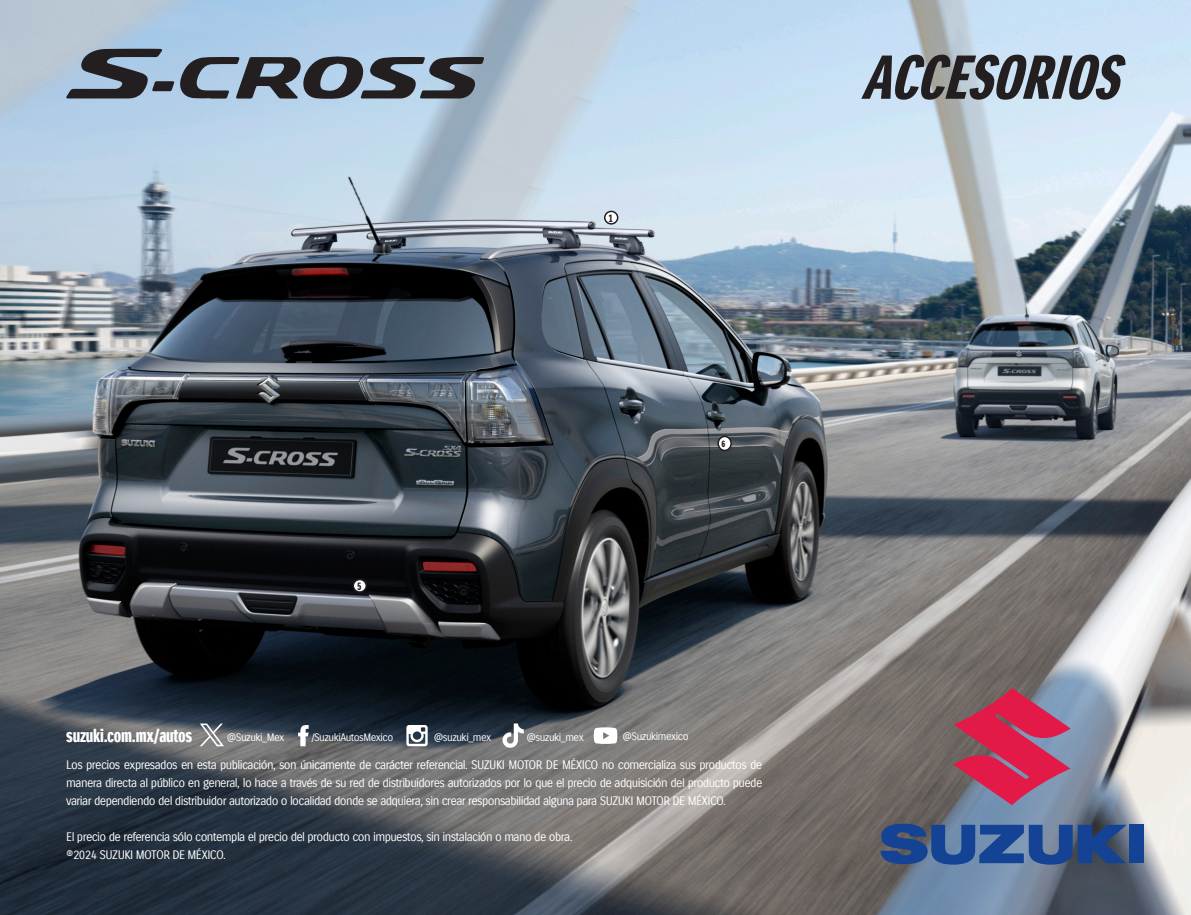
<style>
.page{position:relative;width:1191px;height:915px;background:#fff}
.page>*{position:absolute;margin:0;border:0;box-sizing:border-box;transform-origin:0 0}
.t1{font:italic 60px "Suzuki Headline";color:#231f20}
.t2{font:18px "Suzuki PRO Headline";letter-spacing:-.015em;color:#fff}
.t3{font:12px/18px "Suzuki PRO Regular";letter-spacing:-.05em;color:#fff;text-align:justify}
.t4{font:10.5px "Suzuki PRO Regular";letter-spacing:-.05em;color:#fff}
.t5{font:10.5px "Suzuki Headline";color:#231f20}
.t6{font:9px "Suzuki Headline";color:#231f20}
</style>
<div class="page">
<img style="left:0;top:0;width:1191px;height:914px">
<svg style="left:66px;top:49px;width:418px;height:51px;background:#707e8c"></svg>
<svg style="left:953px;top:687px;width:117px;height:117px;background:#ae4b69"></svg>
<div style="left:1129px;top:824px;width:15px;height:38px;background:#144396"></div>
<svg style="left:880px;top:823px;width:246px;height:41px;background:#345791"></svg>
<div style="left:353px;top:579px;width:13px;height:12px;background:#fff;border-radius:50%"></div>
<div style="left:352px;top:578px;width:15px;height:14px;border:2px solid #231f20;border-radius:50%"></div>
<div style="left:605px;top:211px;width:12px;height:13px;background:#fff;border-radius:50%"></div>
<div style="left:604px;top:210px;width:14px;height:14px;border:2px solid #231f20;border-radius:50%"></div>
<div style="left:718px;top:436px;width:13px;height:14px;background:#fff;border-radius:50%"></div>
<div style="left:717px;top:435px;width:15px;height:16px;border:2px solid #231f20;border-radius:50%"></div>
<svg style="left:406px;top:724px;width:21px;height:22px"></svg>
<svg style="left:298px;top:724px;width:11px;height:22px"></svg>
<svg style="left:502px;top:723px;width:22px;height:24px"></svg>
<svg style="left:594px;top:727px;width:23px;height:16px"></svg>
<svg style="left:200px;top:723px;width:24px;height:23px"></svg>
<p class="t5" style="left:608px;top:212px;width:6px">1</p>
<p class="t5" style="left:357px;top:580px;width:6px">5</p>
<p class="t6" style="left:721px;top:438px;width:5px">6</p>
<p class="t2" style="left:66px;top:724px;width:127px">suzuki.com.mx/autos</p>
<p class="t4" style="left:227px;top:730px;width:59px">@Suzuki_Mex</p>
<p class="t4" style="left:312px;top:730px;width:83px">/SuzukiAutosMexico</p>
<p class="t4" style="left:434px;top:730px;width:59px">@suzuki_mex</p>
<p class="t4" style="left:526px;top:730px;width:59px">@suzuki_mex</p>
<p class="t4" style="left:622px;top:729px;width:68px">@Suzukimexico</p>
<p class="t3" style="left:66px;top:755px;width:697px">Los precios expresados en esta publicación, son únicamente de carácter referencial. SUZUKI MOTOR DE MÉXICO no comercializa sus productos de manera directa al público en general, lo hace a través de su red de distribuidores autorizados por lo que el precio de adquisición del producto puede variar dependiendo del distribuidor autorizado o localidad donde se adquiera, sin crear responsabilidad alguna para SUZUKI MOTOR DE MÉXICO.</p>
<p class="t3" style="left:66px;top:827px;width:507px">El precio de referencia sólo contempla el precio del producto con impuestos, sin instalación o mano de obra.</p>
<p class="t3" style="left:66px;top:845px;width:161px">®2024 SUZUKI MOTOR DE MÉXICO.</p>
<p class="t1" style="left:861px;top:43px;width:277px">ACCESORIOS</p>
</div>
